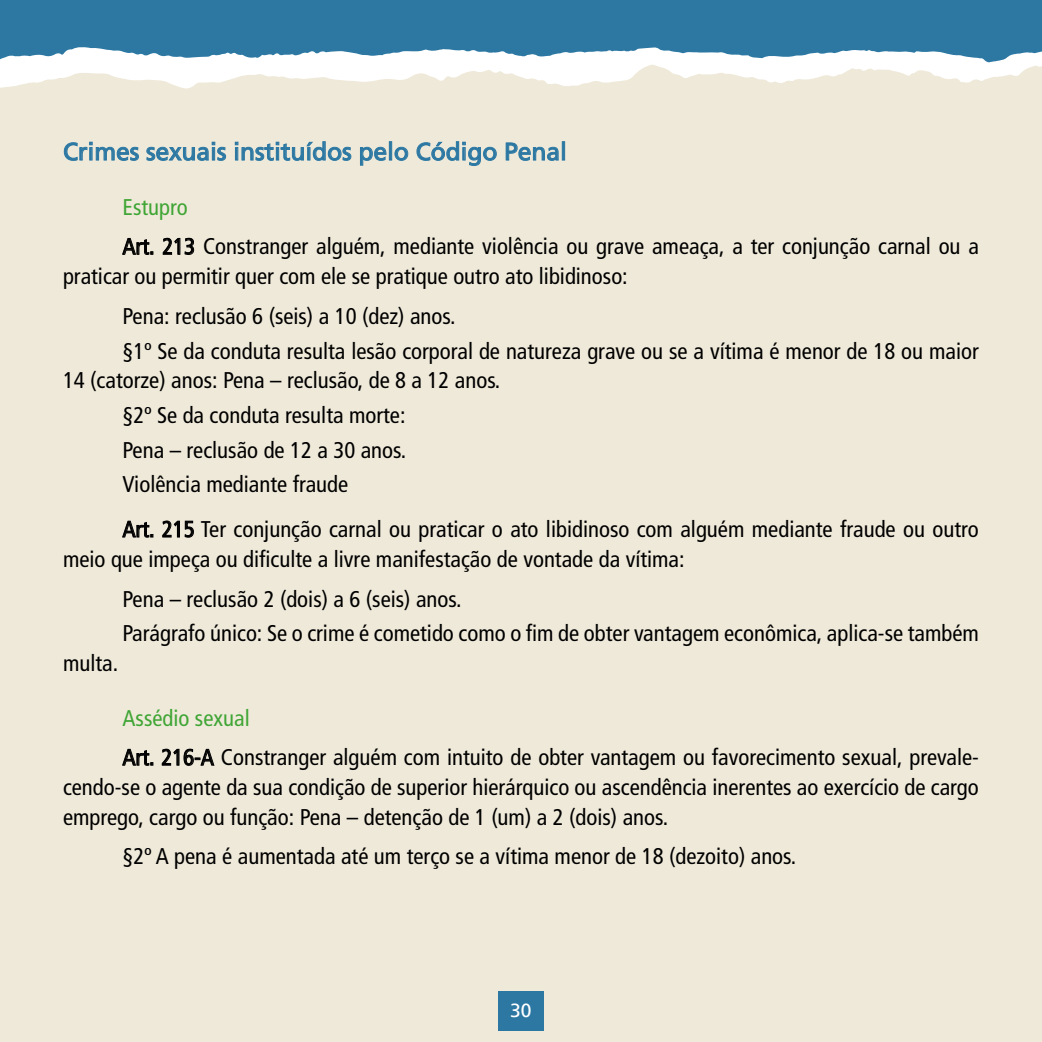
<style>
.page{position:relative;width:1042px;height:1042px;background:#efe9d9}
.page>*{position:absolute;margin:0;border:0;box-sizing:border-box;transform-origin:0 0}
.t1{font:24.5px "Frutiger LT";color:#2c78a3}
.t2{font:condensed 22.75px/34.6px "Frutiger LT";color:#000}
.t3{font:condensed 22.75px "Frutiger LT";color:#3fa535}
.t4{font:19.25px "Frutiger LT";color:#fff}
</style>
<div class="page">
<div style="left:0;top:0;width:1042px;height:63px;background:#2c78a3"></div>
<svg style="left:0;top:47px;width:1042px;height:42px;fill:#fff"></svg>
<div style="left:498px;top:991px;width:46px;height:39px;background:#2c78a3"></div>
<svg style="left:64px;top:142px;width:75px;height:19px"></svg>
<svg style="left:146px;top:142px;width:80px;height:19px"></svg>
<svg style="left:235px;top:141px;width:116px;height:20px"></svg>
<svg style="left:360px;top:147px;width:26px;height:19px"></svg>
<div style="left:389px;top:141px;width:3px;height:19px;border:1px solid #2c78a3"></div>
<svg style="left:394px;top:147px;width:14px;height:14px"></svg>
<svg style="left:416px;top:141px;width:81px;height:25px"></svg>
<svg style="left:506px;top:142px;width:53px;height:19px"></svg>
<div style="left:562px;top:141px;width:3px;height:19px;border:1px solid #2c78a3"></div>
<svg style="left:122px;top:237px;width:31px;height:18px"></svg>
<svg style="left:163px;top:238px;width:31px;height:17px"></svg>
<svg style="left:122px;top:520px;width:31px;height:18px"></svg>
<svg style="left:162px;top:520px;width:32px;height:18px"></svg>
<svg style="left:122px;top:748px;width:31px;height:18px"></svg>
<svg style="left:162px;top:748px;width:52px;height:18px"></svg>
<p class="t1" style="left:63px;top:137px;width:505px">Crimes sexuais instituídos pelo Código Penal</p>
<p class="t3" style="left:123px;top:193px;width:67px">Estupro</p>
<p class="t2" style="left:63px;top:232px;width:917px;line-height:29.8px;text-indent:60px">Art. 213 Constranger alguém, mediante violência ou grave ameaça, a ter conjunção carnal ou a praticar ou permitir quer com ele se pratique outro ato libidinoso:</p>
<p class="t2" style="left:123px;top:299px;width:858px">Pena: reclusão 6 (seis) a 10 (dez) anos.<br>§1º Se da conduta resulta lesão corporal de natureza grave ou se a vítima é menor de 18 ou maior</p>
<p class="t2" style="left:123px;top:363px;width:379px;text-indent:-60px">14 (catorze) anos: Pena – reclusão, de 8 a 12 anos. §2º Se da conduta resulta morte:<br>Pena – reclusão de 12 a 30 anos.<br>Violência mediante fraude</p>
<p class="t2" style="left:63px;top:514px;width:917px;line-height:29.8px;text-indent:60px">Art. 215 Ter conjunção carnal ou praticar o ato libidinoso com alguém mediante fraude ou outro meio que impeça ou dificulte a livre manifestação de vontade da vítima:</p>
<p class="t2" style="left:123px;top:581px;width:858px">Pena – reclusão 2 (dois) a 6 (seis) anos.<br>Parágrafo único: Se o crime é cometido como o fim de obter vantagem econômica, aplica-se também</p>
<p class="t2" style="left:63px;top:646px;width:57px">multa.</p>
<p class="t3" style="left:123px;top:704px;width:129px">Assédio sexual</p>
<p class="t2" style="left:63px;top:742px;width:917px;line-height:29.8px;text-align:justify;text-indent:60px">Art. 216-A Constranger alguém com intuito de obter vantagem ou favorecimento sexual, prevale&shy;cendo-se o agente da sua condição de superior hierárquico ou ascendência inerentes ao exercício de cargo emprego, cargo ou função: Pena – detenção de 1 (um) a 2 (dois) anos.</p>
<p class="t2" style="left:123px;top:839px;width:675px">§2º A pena é aumentada até um terço se a vítima menor de 18 (dezoito) anos.</p>
<p class="t4" style="left:510px;top:999px;width:23px">30</p>
</div>
